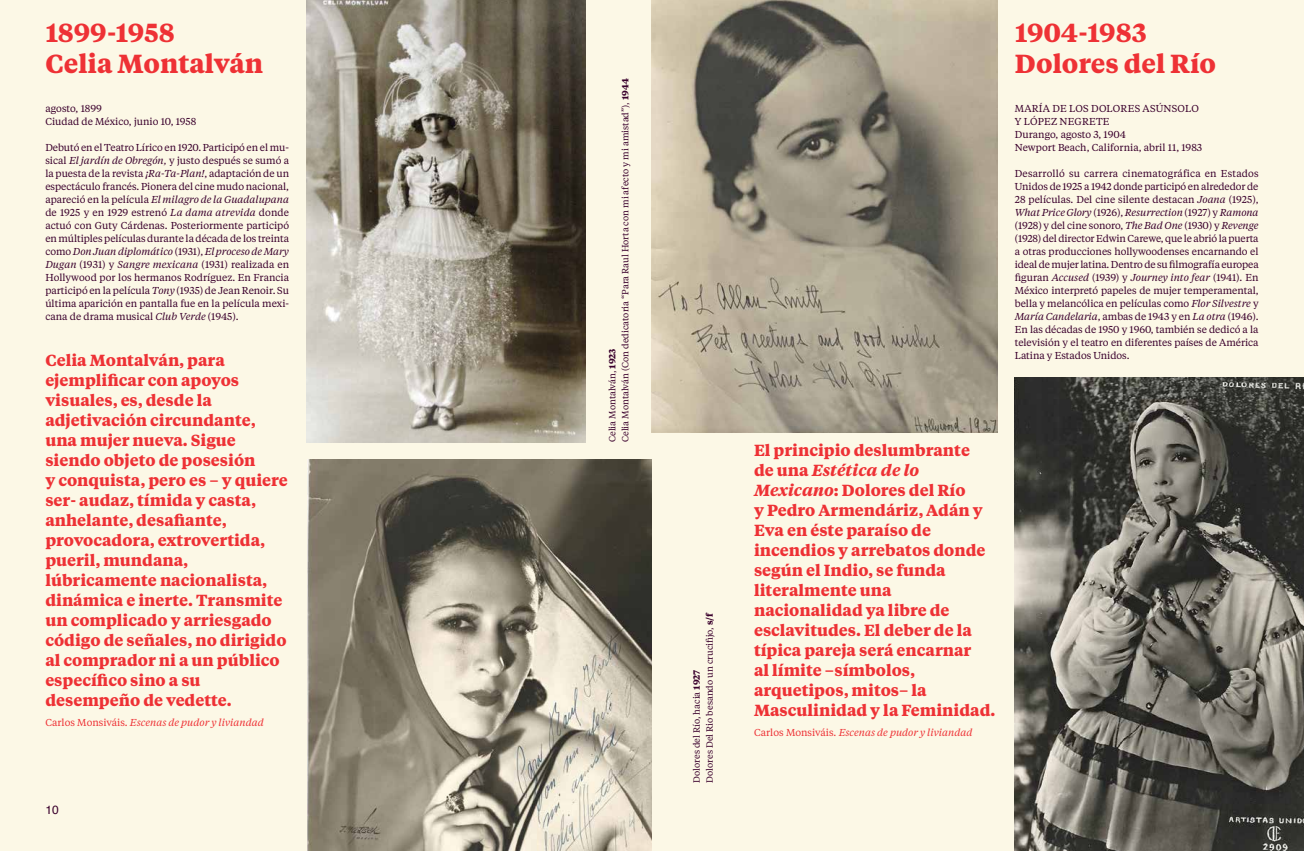
<style>
.page{position:relative;width:1304px;height:851px;background:#fff}
.page>*{position:absolute;margin:0;border:0;box-sizing:border-box;transform-origin:0 0}
.t1{font:700 26px/30px "Tiempos Text";color:#ee3135}
.t2{font:700 16px/20px "Tiempos Text";color:#ee3135}
.t3{font:12px "Helvetica";color:#3a002c}
.t4{font:10px/13px "Tiempos Text";color:#3a002c}
.t5{font:italic 10px "Tiempos Text";color:#ee3135}
.t6{font:9px/13px "Tiempos Text";color:#3a002c}
.s1{font-style:italic}
.s2{font-style:normal}
.s3{font-weight:700}
</style>
<div class="page">
<div style="left:652px;top:0;width:652px;height:850px;background:#fcf8e6"></div>
<div style="left:0;top:0;width:652px;height:850px;background:#fcf8e6"></div>
<img style="left:306px;top:0;width:279px;height:442px">
<img style="left:307px;top:459px;width:345px;height:391px">
<img style="left:652px;top:0;width:346px;height:432px">
<img style="left:1015px;top:378px;width:289px;height:472px">
<h1 class="t1" style="left:45px;top:17px;width:219px">1899-1958<br>Celia Montalván</h1>
<p class="t4" style="left:45px;top:101px;width:152px">agosto, 1899<br>Ciudad de México, junio 10, 1958</p>
<p class="t4" style="left:45px;top:140px;width:245px;text-align:justify">Debutó en el Teatro Lírico en 1920. Participó en el mu&shy;sical <span class="s1">El jardín de Obregón,</span> y justo después se sumó a la puesta de la revista <span class="s1">¡Ra-Ta-Plan!</span>, adaptación de un espectáculo francés. Pionera del cine mudo nacional, apareció en la película <span class="s1">El milagro de la Guadalupana </span>de 1925 y en 1929 estrenó <span class="s1">La dama atrevida</span> donde actuó con Guty Cárdenas. Posteriormente participó en múltiples películas durante la década de los treinta como <span class="s1">Don Juan diplomático</span> (1931), <span class="s1">El proceso de Mary Dugan</span> (1931) y <span class="s1">Sangre mexicana</span> (1931) realizada en Hollywood por los hermanos Rodríguez. En Francia participó en la película <span class="s1">Tony</span> (1935) de Jean Renoir. Su última aparición en pantalla fue en la película mexi&shy;cana de drama musical <span class="s1">Club Verde</span> (1945).</p>
<p class="t2" style="left:45px;top:349px;width:244px">Celia Montalván, para ejemplificar con apoyos visuales, es, desde la adjetivación circundante, una mujer nueva. Sigue siendo objeto de posesión<br>y conquista, pero es – y quiere ser- audaz, tímida y casta, anhelante, desafiante, provocadora, extrovertida, pueril, mundana, lúbricamente nacionalista, dinámica e inerte. Transmite un complicado y arriesgado código de señales, no dirigido al comprador ni a un público específico sino a su desempeño de vedette.</p>
<p class="t5" style="left:45px;top:715px;width:220px"><span class="s2">Carlos Monsiváis.</span> Escenas de pudor y liviandad</p>
<p class="t3" style="left:45px;top:800px;width:15px">10</p>
<p class="t6" style="left:605px;top:442px;width:365px;rotate:-90deg">Celia Montalván, <span class="s3">1923<br></span>Celia Montalván (Con dedicatoria “Para Raul Horta con mi afecto y mi amistad”), <span class="s3">1944</span></p>
<p class="t6" style="left:690px;top:782px;width:172px;rotate:-90deg">Dolores del Río, hacia <span class="s3">1927<br></span>Dolores Del Rio besando un crucifijo, <span class="s3">s/f</span></p>
<h1 class="t1" style="left:1015px;top:17px;width:203px">1904-1983<br>Dolores del Río</h1>
<p class="t4" style="left:1015px;top:101px;width:189px">MARÍA DE LOS DOLORES ASÚNSOLO<br>Y LÓPEZ NEGRETE<br>Durango, agosto 3, 1904<br>Newport Beach, California, abril 11, 1983</p>
<p class="t4" style="left:1015px;top:166px;width:245px;text-align:justify">Desarrolló su carrera cinematográfica en Estados Unidos de 1925 a 1942 donde participó en alrededor de 28 películas. Del cine silente destacan <span class="s1">Joana</span> (1925), <span class="s1">What Price Glory</span> (1926), <span class="s1">Resurrection</span> (1927) y <span class="s1">Ramona </span>(1928) y del cine sonoro, <span class="s1">The Bad One</span> (1930) y <span class="s1">Revenge </span>(1928) del director Edwin Carewe, que le abrió la puerta a otras producciones hollywoodenses encarnando el ideal de mujer latina. Dentro de su filmografía europea figuran <span class="s1">Accused</span> (1939) y <span class="s1">Journey into fear</span> (1941). En México interpretó papeles de mujer temperamental, bella y melancólica en películas como <span class="s1">Flor Silvestre</span> y <span class="s1">María Candelaria</span>, ambas de 1943 y en <span class="s1">La otra</span> (1946).<br>En las décadas de 1950 y 1960, también se dedicó a la televisión y el teatro en diferentes países de América Latina y Estados Unidos.</p>
<p class="t2" style="left:754px;top:439px;width:243px">El principio deslumbrante<br>de una <span class="s1">Estética de lo<br>Mexicano</span>: Dolores del Río<br>y Pedro Armendáriz, Adán y<br>Eva en éste paraíso de incendios y arrebatos donde según el Indio, se funda literalmente una nacionalidad ya libre de esclavitudes. El deber de la típica pareja será encarnar<br>al límite –símbolos, arquetipos, mitos– la<br>Masculinidad y la Feminidad.</p>
<p class="t5" style="left:754px;top:725px;width:220px"><span class="s2">Carlos Monsiváis.</span> Escenas de pudor y liviandad</p>
</div>
